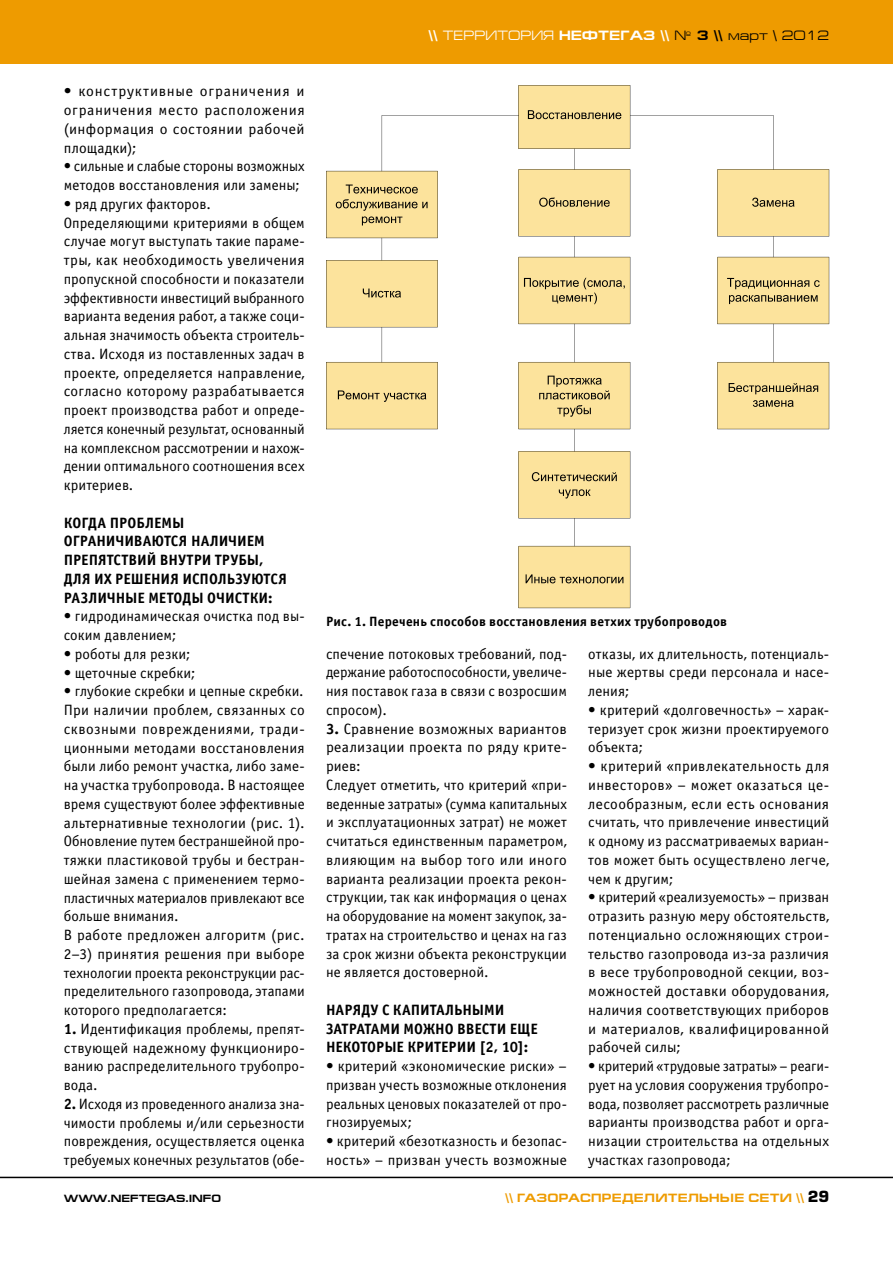
<style>
.page{position:relative;width:893px;height:1263px;background:#fff}
.page>*{position:absolute;margin:0;border:0;box-sizing:border-box;transform-origin:0 0}
.t1{font:15px/18.8px "Officina Sans C";letter-spacing:.01em;color:#000;text-align:justify}
.t2{font:15px/18.8px "Officina Sans C";letter-spacing:.01em;color:#000;text-align:justify;scale:1.04 1}
.t3{font:700 15px/18.8px "Officina Sans C";color:#000}
.t4{font:700 13.5px "Officina Sans C";letter-spacing:.015em;color:#000}
.t5{font:700 13.5px "Europe Ext";color:#fff}
.t6{font:700 12px "Europe Ext";letter-spacing:.025em;color:#ee9b00}
.t7{font:700 10.5px "Europe Ext";color:#000}
.s1{font-weight:700}
.s2{font-weight:400}
.s3{font-weight:400;color:#000}
.s4{color:#000}
.s5{font-family:"Europe";font-size:15px;color:#000}
</style>
<div class="page">
<div style="left:0;top:0;width:893px;height:64px;background:#ee9b00"></div>
<hr style="left:0;top:1177px;width:893px;height:1px;background:#000">
<svg style="left:326px;top:85px;width:503px;height:523px"></svg>
<p class="t2" style="left:64px;top:82px;width:233px">• конструктивные ограничения и ограничения место расположения (информация о состоянии рабочей площадки);</p>
<p class="t1" style="left:64px;top:157px;width:242px">• сильные и слабые стороны возможных методов восстановления или замены;</p>
<p class="t1" style="left:64px;top:195px;width:242px;text-align:left">• ряд других факторов.<br>Определяющими критериями в общем случае могут выступать такие параме&shy;тры, как необходимость увеличения пропускной способности и показатели эффективности инвестиций выбранного варианта ведения работ, а также соци&shy;альная значимость объекта строитель&shy;ства. Исходя из поставленных задач в проекте, определяется направление, согласно которому разрабатывается проект производства работ и опреде&shy;ляется конечный результат, основанный на комплексном рассмотрении и нахож&shy;дении оптимального соотношения всех критериев.</p>
<p class="t3" style="left:64px;top:513px;width:225px">Когда проблемы ограничиваются наличием препятствий внутри трубы, для их решения используются различные методы очистки:</p>
<p class="t1" style="left:64px;top:607px;width:242px">• гидродинамическая очистка под вы&shy;соким давлением;</p>
<p class="t1" style="left:64px;top:645px;width:128px">• роботы для резки;</p>
<p class="t1" style="left:64px;top:663px;width:133px">• щеточные скребки;</p>
<p class="t1" style="left:64px;top:682px;width:242px;text-align:left">• глубокие скребки и цепные скребки.<br>При наличии проблем, связанных со сквозными повреждениями, тради&shy;ционными методами восстановления были либо ремонт участка, либо заме&shy;на участка трубопровода. В настоящее время существуют более эффективные альтернативные технологии (рис. 1).<br>Обновление путем бестраншейной про&shy;тяжки пластиковой трубы и бестран&shy;шейная замена с применением термо&shy;пластичных материалов привлекают все больше внимания.<br>В работе предложен алгоритм (рис.<br>2–3) принятия решения при выборе технологии проекта реконструкции рас&shy;пределительного газопровода, этапами которого предполагается:</p>
<p class="t1" style="left:64px;top:1020px;width:242px"><span class="s1">1.</span> Идентификация проблемы, препят&shy;ствующей надежному функциониро&shy;ванию распределительного трубопро&shy;вода.</p>
<p class="t1" style="left:64px;top:1095px;width:242px"><span class="s1">2.</span> Исходя из проведенного анализа зна&shy;чимости проблемы и/или серьезности повреждения, осуществляется оценка требуемых конечных результатов (обе-</p>
<p class="t5" style="left:429px;top:28px;width:402px">\\ <span class="s2">ТЕРРИТОРИЯ</span> НЕФТЕГАЗ \\ <span class="s3">№</span> <span class="s4">3 \\</span> <span class="s3">март \ 2012</span></p>
<p class="t4" style="left:326px;top:614px;width:403px">Рис. 1. П еречень способов восстановления ветхих трубопроводов</p>
<p class="t1" style="left:326px;top:644px;width:242px">спечение потоковых требований, под&shy;держание работоспособности, увеличе&shy;ния поставок газа в связи с возросшим спросом).</p>
<p class="t2" style="left:326px;top:719px;width:233px;text-align:left"><span class="s1">3.</span> Сравнение возможных вариантов реализации проекта по ряду крите&shy;риев:<br>Следует отметить, что критерий «при&shy;веденные затраты» (сумма капитальных и эксплуатационных затрат) не может считаться единственным параметром, влияющим на выбор того или иного варианта реализации проекта рекон&shy;струкции, так как информация о ценах на оборудование на момент закупок, за&shy;тратах на строительство и ценах на газ за срок жизни объекта реконструкции не является достоверной.</p>
<p class="t3" style="left:326px;top:1001px;width:213px">Наряду с капитальными затратами можно ввести еще некоторые критерии [2, 10]:</p>
<p class="t1" style="left:326px;top:1057px;width:242px">• критерий «экономические риски» – призван учесть возможные отклонения реальных ценовых показателей от про&shy;гнозируемых;</p>
<p class="t1" style="left:326px;top:1132px;width:243px">• критерий «безотказность и безопас&shy;ность» – призван учесть возможные</p>
<p class="t1" style="left:588px;top:644px;width:242px">отказы, их длительность, потенциаль&shy;ные жертвы среди персонала и насе&shy;ления;</p>
<p class="t1" style="left:588px;top:701px;width:242px">• критерий «долговечность» – харак&shy;теризует срок жизни проектируемого объекта;</p>
<p class="t1" style="left:588px;top:757px;width:242px">• критерий «привлекательность для инвесторов» – может оказаться це&shy;лесообразным, если есть основания считать, что привлечение инвестиций к одному из рассматриваемых вариан&shy;тов может быть осуществлено легче, чем к другим;</p>
<p class="t1" style="left:588px;top:888px;width:242px">• критерий «реализуемость» – призван отразить разную меру обстоятельств, потенциально осложняющих строи&shy;тельство газопровода из-за различия в весе трубопроводной секции, воз&shy;можностей доставки оборудования, наличия соответствующих приборов и материалов, квалифицированной рабочей силы;</p>
<p class="t1" style="left:588px;top:1057px;width:242px">• критерий «трудовые затраты» – реаги&shy;рует на условия сооружения трубопро&shy;вода, позволяет рассмотреть различные варианты производства работ и орга&shy;низации строительства на отдельных участках газопровода;</p>
<p class="t7" style="left:64px;top:1193px;width:159px">WWW.NEFTEGAS.INFO</p>
<p class="t6" style="left:505px;top:1191px;width:325px">\\ ГАЗОРАСПРЕДЕЛИТЕЛЬНЫЕ СЕТИ \\ <span class="s5">29</span></p>
</div>
